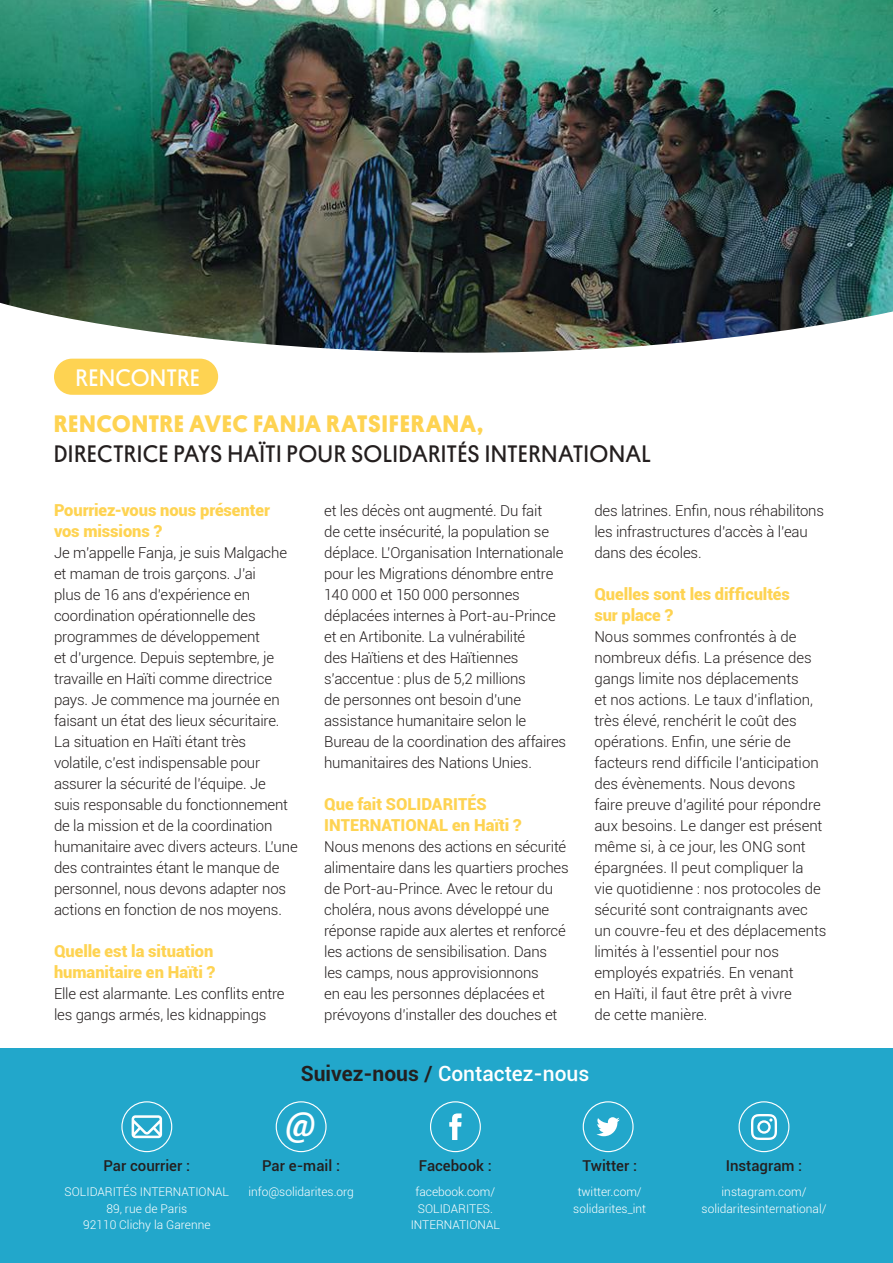
<style>
.page{position:relative;width:893px;height:1263px;background:#fff}
.page>*{position:absolute;margin:0;border:0;box-sizing:border-box;transform-origin:0 0}
.t1{font:italic 700 33.15px "Roboto";color:#fff}
.t2{font:24px "Platform";letter-spacing:.04em;color:#241f1f}
.t3{font:700 24px "Platform";letter-spacing:.045em;color:#fed352}
.t4{font:24px "Platform";letter-spacing:.04em;color:#fff}
.t5{font:500 21px "Roboto";color:#fff}
.t6{font:900 16.5px/21px "Roboto";letter-spacing:-.005em;color:#fed352}
.t7{font:300 15px/21px "Roboto";letter-spacing:-.01em;color:#241f1f}
.t8{font:500 15px "Roboto";color:#241f1f}
.t9{font:300 12px/16.5px "Roboto";color:#fff;text-align:center}
.s1{font-weight:700;color:#241f1f}
.s2{color:#241f1f}
</style>
<div class="page">
<div style="left:54px;top:359px;width:164px;height:36px;background:#fed352;border-radius:18px"></div>
<div style="left:0;top:1048px;width:893px;height:215px;background:#22a7cb"></div>
<div style="left:121px;top:1101px;width:51px;height:51px;border:1px solid #fff;border-radius:50%"></div>
<svg style="left:132px;top:1115px;width:30px;height:23px"></svg>
<div style="left:276px;top:1101px;width:51px;height:51px;border:1px solid #fff;border-radius:50%"></div>
<div style="left:430px;top:1101px;width:51px;height:51px;border:1px solid #fff;border-radius:50%"></div>
<svg style="left:449px;top:1113px;width:13px;height:27px"></svg>
<div style="left:583px;top:1101px;width:51px;height:51px;border:1px solid #fff;border-radius:50%"></div>
<svg style="left:596px;top:1117px;width:24px;height:19px"></svg>
<div style="left:738px;top:1101px;width:51px;height:51px;border:1px solid #fff;border-radius:50%"></div>
<svg style="left:751px;top:1114px;width:26px;height:26px"></svg>
<img style="left:0;top:0;width:893px;height:353px">
<h2 class="t4" style="left:76px;top:360px;width:125px">RENCONTRE</h2>
<h2 class="t3" style="left:54px;top:406px;width:431px">RENCONTRE AVEC FANJA RATSIFERANA,</h2>
<h2 class="t2" style="left:54px;top:437px;width:598px">DIRECTRICE PAYS HAÏTI POUR SOLIDARITÉS INTERNATIONAL</h2>
<p class="t6" style="left:54px;top:499px;width:217px">Pourriez-vous nous présenter vos missions ?</p>
<p class="t7" style="left:54px;top:542px;width:245px">Je m’appelle Fanja, je suis Malgache et maman de trois garçons. J’ai<br>plus de 16 ans d’expérience en coordination opérationnelle des programmes de développement<br>et d’urgence. Depuis septembre, je travaille en Haïti comme directrice pays. Je commence ma journée en faisant un état des lieux sécuritaire.<br>La situation en Haïti étant très<br>volatile, c’est indispensable pour assurer la sécurité de l’équipe. Je<br>suis responsable du fonctionnement de la mission et de la coordination humanitaire avec divers acteurs. L’une des contraintes étant le manque de personnel, nous devons adapter nos actions en fonction de nos moyens.</p>
<p class="t6" style="left:54px;top:940px;width:163px">Quelle est la situation humanitaire en Haïti ?</p>
<p class="t7" style="left:54px;top:983px;width:232px">Elle est alarmante. Les conflits entre les gangs armés, les kidnappings</p>
<p class="t7" style="left:324px;top:500px;width:244px">et les décès ont augmenté. Du fait<br>de cette insécurité, la population se déplace. L’Organisation Internationale pour les Migrations dénombre entre 140 000 et 150 000 personnes déplacées internes à Port-au-Prince et en Artibonite. La vulnérabilité<br>des Haïtiens et des Haïtiennes s’accentue : plus de 5,2 millions<br>de personnes ont besoin d’une assistance humanitaire selon le Bureau de la coordination des affaires humanitaires des Nations Unies.</p>
<p class="t6" style="left:324px;top:793px;width:199px">Que fait SOLIDARITÉS<br>INTERNATIONAL en Haïti ?</p>
<p class="t7" style="left:324px;top:836px;width:246px">Nous menons des actions en sécurité alimentaire dans les quartiers proches de Port-au-Prince. Avec le retour du choléra, nous avons développé une réponse rapide aux alertes et renforcé les actions de sensibilisation. Dans les camps, nous approvisionnons<br>en eau les personnes déplacées et prévoyons d’installer des douches et</p>
<p class="t7" style="left:594px;top:500px;width:231px">des latrines. Enfin, nous réhabilitons les infrastructures d’accès à l’eau dans des écoles.</p>
<p class="t6" style="left:594px;top:583px;width:197px">Quelles sont les difficultés sur place ?</p>
<p class="t7" style="left:594px;top:626px;width:234px">Nous sommes confrontés à de nombreux défis. La présence des gangs limite nos déplacements<br>et nos actions. Le taux d’inflation, très élevé, renchérit le coût des opérations. Enfin, une série de facteurs rend difficile l’anticipation des évènements. Nous devons faire preuve d’agilité pour répondre aux besoins. Le danger est présent même si, à ce jour, les ONG sont épargnées. Il peut compliquer la<br>vie quotidienne : nos protocoles de sécurité sont contraignants avec un couvre-feu et des déplacements limités à l’essentiel pour nos employés expatriés. En venant<br>en Haïti, il faut être prêt à vivre<br>de cette manière.</p>
<h3 class="t5" style="left:301px;top:1059px;width:290px"><span class="s1">Suivez-nous</span> <span class="s2">/</span> Contactez-nous</h3>
<p class="t8" style="left:103px;top:1155px;width:88px">Par courrier :</p>
<p class="t9" style="left:64px;top:1183px;width:166px">SOLIDARITÉS INTERNATIONAL<br>89, rue de Paris<br>92110 Clichy la Garenne</p>
<h1 class="t1" style="left:286px;top:1100px;width:31px">@</h1>
<p class="t8" style="left:262px;top:1155px;width:79px">Par e-mail :</p>
<p class="t9" style="left:248px;top:1183px;width:107px">info@solidarites.org</p>
<p class="t8" style="left:419px;top:1155px;width:74px">Facebook :</p>
<p class="t9" style="left:411px;top:1183px;width:91px">facebook.com/<br>SOLIDARITES.<br>INTERNATIONAL</p>
<p class="t8" style="left:582px;top:1155px;width:56px">Twitter :</p>
<p class="t9" style="left:573px;top:1183px;width:74px">twitter.com/ solidarites_int</p>
<p class="t8" style="left:726px;top:1155px;width:78px">Instagram :</p>
<p class="t9" style="left:701px;top:1183px;width:126px">instagram.com/ solidaritesinternational/</p>
</div>
